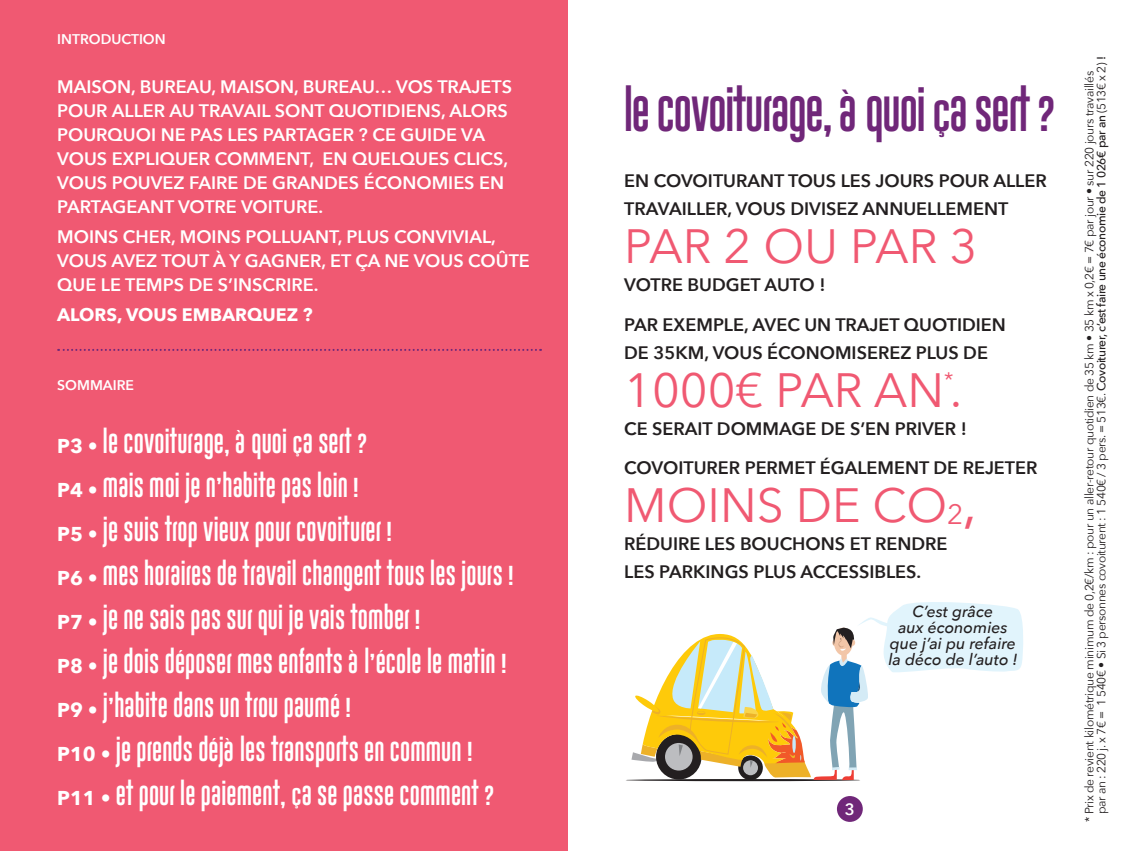
<style>
.page{position:relative;width:1134px;height:851px;background:#fff}
.page>*{position:absolute;margin:0;border:0;box-sizing:border-box;transform-origin:0 0}
.t1{font:48px "Avenir Next";color:#f05972}
.t2{font:36px "Gobold Uplow";letter-spacing:-.03em;color:#702779}
.t3{font:21px "Avenir Next";color:#f05972}
.t4{font:20px "Gobold Uplow";letter-spacing:.01em;color:#fff}
.t5{font:600 18px/24px "Avenir Next";color:#fff}
.t6{font:600 18px/28px "Avenir Next";color:#231f20}
.t7{font:700 18px "Avenir Next";color:#fff}
.t8{font:600 16.4px "Avenir Next";color:#fff}
.t9{font:italic 500 16px/16px "Avenir Next";color:#231f20;text-align:center}
.t10{font:600 14px "Avenir Next";color:#fff}
.t11{font:12px/12px "Avenir Next";letter-spacing:-.025em;color:#231f20}
.s1{font-family:"Avenir Next";font-weight:700}
.s2{font-size:28px}
.s3{font-weight:500}
</style>
<div class="page">
<div style="left:0;top:0;width:567px;height:850px;background:#f05972"></div>
<svg style="left:58px;top:349px;width:483px;height:2px"></svg>
<div style="left:835px;top:794px;width:29px;height:29px;background:#702779;border-radius:50%"></div>
<div style="left:834px;top:793px;width:31px;height:31px;border:3px solid #fff;border-radius:50%"></div>
<hr style="left:626px;top:778px;width:234px;height:3px;background:#231f20;border-radius:50%">
<svg style="left:631px;top:602px;width:392px;height:178px"></svg>
<p class="t10" style="left:57px;top:27px;width:110px">INTRODUCTION</p>
<p class="t5" style="left:57px;top:74px;width:456px">MAISON, BUREAU, MAISON, BUREAU… VOS TRAJETS POUR ALLER AU TRAVAIL SONT QUOTIDIENS, ALORS POURQUOI NE PAS LES PARTAGER ? CE GUIDE VA VOUS EXPLIQUER COMMENT, EN QUELQUES CLICS, VOUS POUVEZ FAIRE DE GRANDES ÉCONOMIES EN PARTAGEANT VOTRE VOITURE.</p>
<p class="t5" style="left:57px;top:224px;width:474px">MOINS CHER, MOINS POLLUANT, PLUS CONVIVIAL,<br>VOUS AVEZ TOUT À Y GAGNER, ET ÇA NE VOUS COÛTE<br>QUE LE TEMPS DE S’INSCRIRE.</p>
<p class="t7" style="left:57px;top:298px;width:257px">ALORS, VOUS EMBARQUEZ ?</p>
<p class="t10" style="left:57px;top:373px;width:78px">SOMMAIRE</p>
<p class="t4" style="left:57px;top:427px;width:312px"><span class="s1">P3 •</span> le covoiturage, à quoi ça sert ?</p>
<p class="t4" style="left:57px;top:471px;width:303px"><span class="s1">P4 •</span> mais moi je n’habite pas loin !</p>
<p class="t4" style="left:57px;top:515px;width:336px"><span class="s1">P5 •</span> je suis trop vieux pour covoiturer !</p>
<p class="t4" style="left:57px;top:559px;width:458px"><span class="s1">P6 •</span> mes horaires de travail changent tous les jours !</p>
<p class="t4" style="left:57px;top:603px;width:365px"><span class="s1">P7 •</span> je ne sais pas sur qui je vais tomber !</p>
<p class="t4" style="left:57px;top:647px;width:451px"><span class="s1">P8 •</span> je dois déposer mes enfants à l’école le matin !</p>
<p class="t4" style="left:57px;top:691px;width:295px"><span class="s1">P9 •</span> j’habite dans un trou paumé !</p>
<p class="t4" style="left:57px;top:735px;width:417px"><span class="s1">P10 •</span> je prends déjà les transports en commun !</p>
<p class="t4" style="left:57px;top:779px;width:439px"><span class="s1">P11 •</span> et pour le paiement, ça se passe comment ?</p>
<h2 class="t2" style="left:624px;top:85px;width:433px">le covoiturage, à quoi ça sert ?</h2>
<p class="t6" style="left:624px;top:166px;width:424px">EN COVOITURANT TOUS LES JOURS POUR ALLER<br>TRAVAILLER, VOUS DIVISEZ ANNUELLEMENT</p>
<h1 class="t1" style="left:624px;top:206px;width:355px">PAR 2 OU PAR 3</h1>
<p class="t6" style="left:624px;top:265px;width:383px;line-height:39.4px">VOTRE BUDGET AUTO !<br>PAR EXEMPLE, AVEC UN TRAJET QUOTIDIEN</p>
<p class="t6" style="left:624px;top:338px;width:365px">DE 35KM, VOUS ÉCONOMISEREZ PLUS DE</p>
<h1 class="t1" style="left:624px;top:349px;width:340px">1000€ PAR AN.</h1>
<p class="t3" style="left:944px;top:361px;width:11px">*</p>
<p class="t6" style="left:624px;top:408px;width:415px;line-height:39.4px">CE SERAIT DOMMAGE DE S’EN PRIVER !<br>COVOITURER PERMET ÉGALEMENT DE REJETER</p>
<h1 class="t1" style="left:624px;top:465px;width:353px">MOINS DE CO<span class="s2">2</span><span class="s3">,</span></h1>
<p class="t6" style="left:624px;top:529px;width:325px">RÉDUIRE LES BOUCHONS ET RENDRE<br>LES PARKINGS PLUS ACCESSIBLES.</p>
<p class="t9" style="left:888px;top:603px;width:130px">C’est grâce<br>aux économies que j’ai pu refaire la déco de l’auto !</p>
<p class="t8" style="left:845px;top:795px;width:12px">3</p>
<p class="t11" style="left:1083px;top:814px;width:759px;text-indent:-8px;rotate:-90deg">* Prix de revient kilométrique minimum de 0,2€/km : pour un aller-retour quotidien de 35 km • 35 km x 0,2€ = 7€ par jour • sur 220 jours travaillés par an : 220 j. x 7€ = 1 540€ • Si 3 personnes covoiturent : 1 540€ / 3 pers. = 513€. <span class="s3">Covoiturer, c’est faire une économie de 1 026€ par an</span> (513€ x 2) <span class="s3">!</span></p>
</div>
